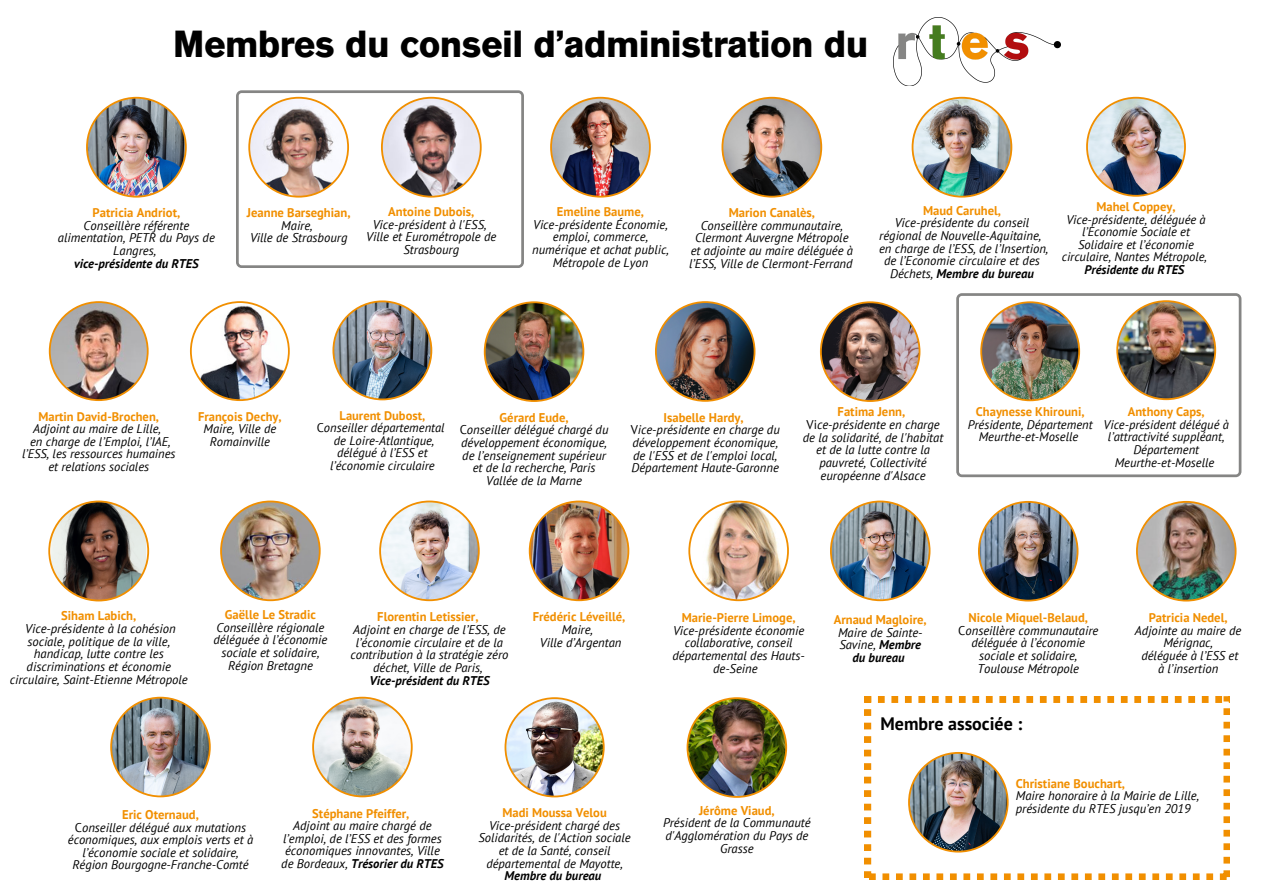
<style>
.page{position:relative;width:1263px;height:894px;background:#fff}
.page>*{position:absolute;margin:0;border:0;box-sizing:border-box;transform-origin:0 0}
.t1{font:700 37.5px "AG Old Face";color:#000}
.t2{font:700 18px "PT Sans";color:#000}
.t3{font:italic 12.6px/12.6px "PT Sans";color:#000;text-align:center}
.t4{font:700 12.6px "PT Sans";color:#f18f00}
.t5{font:italic 700 12.6px "PT Sans";color:#000}
.s1{font-weight:700}
.s2{font-style:normal}
</style>
<div class="page">
<img style="left:86px;top:97px;width:101px;height:100px">
<svg style="left:236px;top:90px;width:288px;height:178px"></svg>
<img style="left:248px;top:97px;width:101px;height:100px">
<svg style="left:381px;top:97px;width:101px;height:100px"></svg>
<img style="left:550px;top:97px;width:101px;height:100px">
<img style="left:721px;top:97px;width:101px;height:100px">
<img style="left:912px;top:97px;width:100px;height:100px">
<img style="left:1086px;top:97px;width:100px;height:100px">
<img style="left:49px;top:301px;width:100px;height:100px">
<img style="left:190px;top:301px;width:100px;height:100px">
<img style="left:332px;top:300px;width:100px;height:100px">
<img style="left:379px;top:500px;width:101px;height:101px">
<img style="left:529px;top:500px;width:100px;height:101px">
<img style="left:688px;top:500px;width:101px;height:101px">
<img style="left:830px;top:500px;width:100px;height:101px">
<img style="left:978px;top:501px;width:100px;height:100px">
<img style="left:1136px;top:501px;width:100px;height:100px">
<img style="left:312px;top:696px;width:101px;height:101px">
<img style="left:110px;top:696px;width:101px;height:101px">
<svg style="left:956px;top:293px;width:285px;height:184px"></svg>
<img style="left:980px;top:301px;width:100px;height:100px">
<img style="left:1116px;top:300px;width:100px;height:100px">
<img style="left:894px;top:18px;width:166px;height:67px">
<img style="left:484px;top:301px;width:100px;height:101px">
<img style="left:48px;top:500px;width:101px;height:101px">
<img style="left:220px;top:500px;width:101px;height:101px">
<img style="left:504px;top:697px;width:101px;height:100px">
<img style="left:687px;top:697px;width:100px;height:100px">
<img style="left:655px;top:301px;width:100px;height:100px">
<img style="left:820px;top:301px;width:100px;height:101px">
<svg style="left:864px;top:696px;width:366px;height:183px"></svg>
<p class="t1" style="left:173px;top:28px;width:696px">Membres du conseil d’administration du</p>
<p class="t4" style="left:93px;top:204px;width:89px">Patricia Andriot,</p>
<p class="t3" style="left:58px;top:219px;width:158px">Conseillère référente alimentation, PETR du Pays de<br>Langres,</p>
<p class="t5" style="left:74px;top:255px;width:126px">vice-présidente du RTES</p>
<p class="t4" style="left:247px;top:204px;width:105px">Jeanne Barseghian,</p>
<p class="t3" style="left:281px;top:219px;width:33px">Maire,</p>
<p class="t3" style="left:250px;top:231px;width:99px">Ville de Strasbourg</p>
<p class="t4" style="left:388px;top:203px;width:88px">Antoine Dubois,</p>
<p class="t3" style="left:373px;top:218px;width:115px">Vice-président à l'ESS,</p>
<p class="t3" style="left:366px;top:230px;width:132px">Ville et Eurométropole de<br>Strasbourg</p>
<p class="t4" style="left:557px;top:203px;width:89px">Emeline Baume,</p>
<p class="t3" style="left:532px;top:218px;width:138px">Vice-présidente Économie, emploi, commerce, numérique et achat public,<br>Métropole de Lyon</p>
<p class="t4" style="left:729px;top:204px;width:88px">Marion Canalès,</p>
<p class="t3" style="left:689px;top:219px;width:165px">Conseillère communautaire,<br>Clermont Auvergne Métropole et adjointe au maire déléguée à l’ESS, Ville de Clermont-Ferrand</p>
<p class="t4" style="left:923px;top:202px;width:80px">Maud Caruhel,</p>
<p class="t3" style="left:879px;top:216px;width:164px">Vice-présidente du conseil régional de Nouvelle-Aquitaine,</p>
<p class="t3" style="left:879px;top:242px;width:171px">en charge de l’ESS, de l’Insertion, de l’Economie circulaire et des<br>Déchets, <span class="s1">Membre du bureau</span></p>
<p class="t4" style="left:1096px;top:198px;width:81px">Mahel Coppey,</p>
<p class="t3" style="left:1062px;top:213px;width:147px">Vice-présidente, déléguée à l’Economie Sociale et<br>Solidaire et l’économie circulaire, Nantes Métropole,</p>
<p class="t5" style="left:1084px;top:261px;width:101px">Présidente du RTES</p>
<p class="t4" style="left:39px;top:407px;width:122px">Martin David-Brochen,</p>
<p class="t3" style="left:33px;top:422px;width:129px">Adjoint au maire de Lille,</p>
<p class="t3" style="left:22px;top:434px;width:155px">en charge de l’Emploi, l’IAE, l’ESS, les ressources humaines et relations sociales</p>
<p class="t4" style="left:198px;top:407px;width:85px">François Dechy,</p>
<p class="t3" style="left:204px;top:422px;width:74px">Maire, Ville de<br>Romainville</p>
<p class="t4" style="left:340px;top:406px;width:87px">Laurent Dubost,</p>
<p class="t3" style="left:317px;top:421px;width:129px"><span class="s2">C</span>onseiller départemental</p>
<p class="t3" style="left:330px;top:433px;width:106px">de Loire-Atlantique, délégué à l’ESS et l’économie circulaire</p>
<p class="t4" style="left:500px;top:409px;width:71px">Gérard Eude,</p>
<p class="t3" style="left:460px;top:423px;width:150px"><span class="s2">C</span>onseiller délégué chargé du développement économique, de l’enseignement supérieur et de la recherche, Paris<br>Vallée de la Marne</p>
<p class="t4" style="left:663px;top:409px;width:82px">Isabelle Hardy,</p>
<p class="t3" style="left:631px;top:423px;width:151px;text-align:left"><span class="s2">V</span>ice-présidente en charge du développement économique, de l'ESS et de l'emploi local,<br>Département Haute-Garonne</p>
<p class="t4" style="left:838px;top:403px;width:69px">Fatima Jenn,</p>
<p class="t3" style="left:803px;top:418px;width:142px"><span class="s2">Vi</span>ce-présidente en charge de la solidarité, de l'habitat et de la lutte contre la pauvreté, Collectivité européenne d'Alsace</p>
<p class="t4" style="left:976px;top:403px;width:110px">Chaynesse Khirouni,</p>
<p class="t3" style="left:968px;top:418px;width:126px">Présidente, Département<br>Meurthe-et-Moselle</p>
<p class="t4" style="left:1128px;top:403px;width:78px">Anthony Caps,</p>
<p class="t3" style="left:1104px;top:418px;width:127px">Vice-président délégué à l’attractivité suppléant,</p>
<p class="t3" style="left:1133px;top:443px;width:67px">Département</p>
<p class="t3" style="left:1115px;top:455px;width:101px">Meurthe-et-Moselle</p>
<p class="t4" style="left:61px;top:607px;width:77px">Siham Labich,</p>
<p class="t3" style="left:10px;top:622px;width:179px">Vice-présidente à la cohésion sociale, politique de la ville, handicap, lutte contre les discriminations et économie circulaire, Saint-Etienne Métropole</p>
<p class="t4" style="left:225px;top:606px;width:92px">Gaëlle Le Stradic</p>
<p class="t3" style="left:214px;top:620px;width:115px">Conseillère régionale déléguée à l’économie sociale et solidaire,<br>Région Bretagne</p>
<p class="t4" style="left:377px;top:608px;width:103px">Florentin Letissier,</p>
<p class="t3" style="left:350px;top:622px;width:160px">Adjoint en charge de l’ESS, de l’économie circulaire et de la contribution à la stratégie zéro déchet, Ville de Paris,</p>
<p class="t5" style="left:369px;top:671px;width:122px">Vice-président du RTES</p>
<p class="t4" style="left:533px;top:608px;width:94px">Frédéric Léveillé,</p>
<p class="t3" style="left:562px;top:622px;width:33px">Maire,</p>
<p class="t3" style="left:540px;top:635px;width:83px">Ville d’Argentan</p>
<p class="t4" style="left:682px;top:609px;width:115px">Marie-Pierre Limoge,</p>
<p class="t3" style="left:672px;top:623px;width:134px">Vice-présidente économie collaborative, conseil départemental des Hauts&shy;de-Seine</p>
<p class="t4" style="left:834px;top:611px;width:95px">Arnaud Magloire,</p>
<p class="t3" style="left:838px;top:625px;width:86px">Maire de Sainte-<br>Savine, <span class="s1">Membre du bureau</span></p>
<p class="t4" style="left:968px;top:609px;width:121px">Nicole Miquel-Belaud,</p>
<p class="t3" style="left:958px;top:623px;width:142px"><span class="s2">C</span>onseillère communautaire déléguée à l’économie sociale et solidaire,<br>Toulouse Métropole</p>
<p class="t2" style="left:880px;top:711px;width:143px">Membre associée :</p>
<p class="t4" style="left:1149px;top:609px;width:80px">Patricia Nedel,</p>
<p class="t3" style="left:1135px;top:623px;width:108px">Adjointe au maire de<br>Mérignac,</p>
<p class="t3" style="left:1141px;top:648px;width:99px">déléguée à l’ESS et à l’insertion</p>
<p class="t4" style="left:122px;top:805px;width:78px">Eric Oternaud,</p>
<p class="t3" style="left:68px;top:820px;width:187px"><span class="s2">C</span>onseiller délégué aux mutations économiques, aux emplois verts et à l’économie sociale et solidaire, Région Bourgogne-Franche-Comté</p>
<p class="t4" style="left:312px;top:804px;width:99px">Stéphane Pfeiffer,</p>
<p class="t3" style="left:281px;top:818px;width:164px">Adjoint au maire chargé de l’emploi, de l’ESS et des formes économiques innovantes, Ville de Bordeaux, <span class="s1">Trésorier du RTES</span></p>
<p class="t4" style="left:502px;top:804px;width:106px">Madi Moussa Velou</p>
<p class="t3" style="left:479px;top:818px;width:154px">Vice-président chargé des<br>Solidarités, de l'Action sociale et de la Santé, conseil départemental de Mayotte,<br><span class="s1">Membre du bureau</span></p>
<p class="t4" style="left:699px;top:801px;width:77px">Jérôme Viaud,</p>
<p class="t3" style="left:663px;top:816px;width:149px">Président de la Communauté d'Agglomération du Pays de<br>Grasse</p>
<p class="t4" style="left:1016px;top:774px;width:111px">Christiane Bouchart,</p>
<p class="t3" style="left:1016px;top:789px;width:185px;text-align:left">Maire honoraire à la Mairie de Lille, présidente du RTES jusqu’en 2019</p>
</div>
